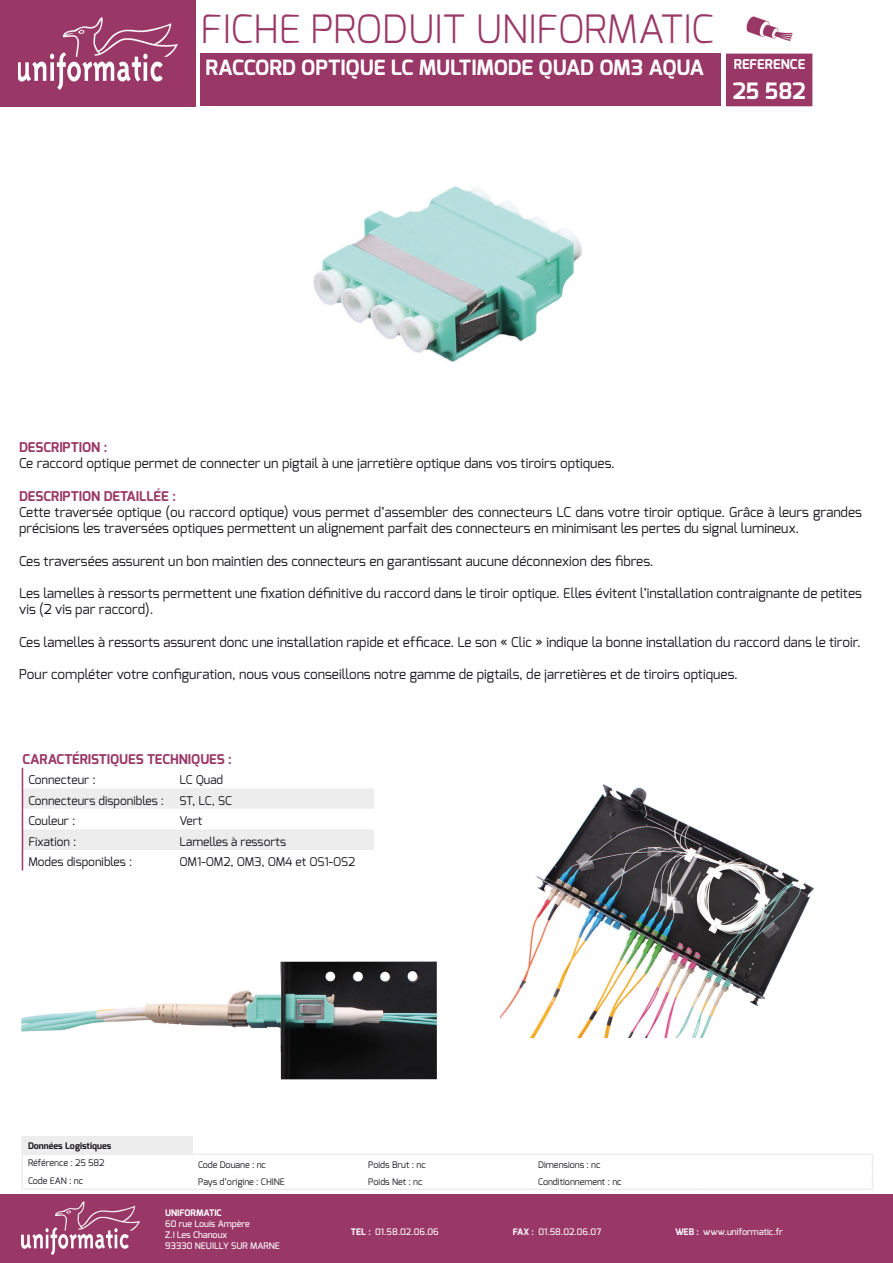
<style>
.page{position:relative;width:893px;height:1263px;background:#fff}
.page>*{position:absolute;margin:0;border:0;box-sizing:border-box;transform-origin:0 0}
.t1{font:300 39px "Exo";color:#993867}
.t2{font:700 22.5px "Exo";color:#fff}
.t3{font:700 21px "Exo";color:#fff}
.t4{font:13.5px/16.2px "Exo";color:#1a171c}
.t5{font:700 13.5px "Exo";color:#993867}
.t6{font:700 13.5px "Exo";color:#fff}
.t7{font:12px "Exo";color:#1a171c}
.t8{font:9px "Exo";color:#1a171c}
.t9{font:500 9px/10.8px "Exo";color:#fff}
.t10{font:700 9px "Exo";color:#1a171c}
.t11{font:700 9px "Exo";color:#fff}
.s1{font-weight:700}
</style>
<div class="page">
<div style="left:0;top:1195px;width:893px;height:68px;background:#993867"></div>
<div style="left:200px;top:54px;width:521px;height:52px;background:#993867"></div>
<img style="left:21px;top:1201px;width:118px;height:53px">
<svg style="left:22px;top:768px;width:352px;height:102px"></svg>
<div style="left:0;top:0;width:196px;height:106px;background:#993867"></div>
<img style="left:18px;top:17px;width:160px;height:73px">
<hr style="left:21px;top:1188px;width:171px;height:2px;background:#ededee">
<hr style="left:192px;top:1188px;width:170px;height:2px;background:#ededee">
<hr style="left:362px;top:1188px;width:170px;height:2px;background:#ededee">
<hr style="left:532px;top:1188px;width:170px;height:2px;background:#ededee">
<hr style="left:702px;top:1188px;width:171px;height:2px;background:#ededee">
<hr style="left:21px;top:1136px;width:172px;height:1px;background:#ededee">
<svg style="left:21px;top:1137px;width:852px;height:52px"></svg>
<hr style="left:21px;top:1153px;width:171px;height:2px;background:#ededee">
<div style="left:726px;top:54px;width:86px;height:52px;background:#993867"></div>
<img style="left:746px;top:16px;width:47px;height:25px">
<img style="left:501px;top:784px;width:313px;height:254px">
<img style="left:313px;top:186px;width:269px;height:176px">
<img style="left:21px;top:961px;width:416px;height:118px">
<h1 class="t1" style="left:200px;top:3px;width:515px">FICHE PRODUIT UNIFORMATIC</h1>
<h3 class="t3" style="left:206px;top:54px;width:500px">RACCORD OPTIQUE LC MULTIMODE QUAD OM3 AQUA</h3>
<p class="t6" style="left:734px;top:56px;width:73px">REFERENCE</p>
<h2 class="t2" style="left:733px;top:77px;width:74px">25 582</h2>
<p class="t5" style="left:19px;top:439px;width:90px">DESCRIPTION :</p>
<p class="t4" style="left:19px;top:455px;width:597px">Ce raccord optique permet de connecter un pigtail à une jarretière optique dans vos tiroirs optiques.</p>
<p class="t5" style="left:19px;top:487px;width:158px">DESCRIPTION DETAILLÉE :</p>
<p class="t4" style="left:19px;top:504px;width:844px">Cette traversée optique (ou raccord optique) vous permet d’assembler des connecteurs LC dans votre tiroir optique. Grâce à leurs grandes précisions les traversées optiques permettent un alignement parfait des connecteurs en minimisant les pertes du signal lumineux.</p>
<p class="t4" style="left:19px;top:553px;width:636px">Ces traversées assurent un bon maintien des connecteurs en garantissant aucune déconnexion des fibres.</p>
<p class="t4" style="left:19px;top:585px;width:844px">Les lamelles à ressorts permettent une fixation définitive du raccord dans le tiroir optique. Elles évitent l’installation contraignante de petites vis (2 vis par raccord).</p>
<p class="t4" style="left:19px;top:634px;width:843px">Ces lamelles à ressorts assurent donc une installation rapide et efficace. Le son « Clic » indique la bonne installation du raccord dans le tiroir.</p>
<p class="t4" style="left:19px;top:666px;width:720px">Pour compléter votre configuration, nous vous conseillons notre gamme de pigtails, de jarretières et de tiroirs optiques.</p>
<p class="t5" style="left:22px;top:750px;width:211px">CARACTÉRISTIQUES TECHNIQUES :</p>
<p class="t7" style="left:28px;top:772px;width:69px">Connecteur :</p>
<p class="t7" style="left:180px;top:772px;width:45px">LC Quad</p>
<p class="t7" style="left:28px;top:792px;width:137px">Connecteurs disponibles :</p>
<p class="t7" style="left:180px;top:792px;width:54px">ST, LC, SC</p>
<p class="t7" style="left:28px;top:813px;width:48px">Couleur :</p>
<p class="t7" style="left:180px;top:813px;width:24px">Vert</p>
<p class="t7" style="left:28px;top:834px;width:49px">Fixation :</p>
<p class="t7" style="left:180px;top:834px;width:108px">Lamelles à ressorts</p>
<p class="t7" style="left:28px;top:854px;width:105px">Modes disponibles :</p>
<p class="t7" style="left:180px;top:854px;width:177px">OM1-OM2, OM3, OM4 et OS1-OS2</p>
<p class="t10" style="left:28px;top:1140px;width:85px">Données Logistiques</p>
<p class="t8" style="left:28px;top:1157px;width:78px">Référence : 25 582</p>
<p class="t8" style="left:198px;top:1158px;width:69px">Code Douane : nc</p>
<p class="t8" style="left:368px;top:1158px;width:59px">Poids Brut : nc</p>
<p class="t8" style="left:538px;top:1158px;width:64px">Dimensions : nc</p>
<p class="t8" style="left:28px;top:1175px;width:57px">Code EAN : nc</p>
<p class="t8" style="left:198px;top:1176px;width:88px">Pays d’origine : CHINE</p>
<p class="t8" style="left:368px;top:1176px;width:56px">Poids Net : nc</p>
<p class="t8" style="left:538px;top:1176px;width:85px">Conditionnement : nc</p>
<p class="t11" style="left:165px;top:1207px;width:58px">UNIFORMATIC</p>
<p class="t9" style="left:165px;top:1218px;width:116px">60 rue Louis Ampère<br>Z.I Les Chanoux<br>93330 NEUILLY SUR MARNE</p>
<p class="t9" style="left:351px;top:1226px;width:89px"><span class="s1">TEL :</span> 01.58.02.06.06</p>
<p class="t9" style="left:513px;top:1226px;width:90px"><span class="s1">FAX :</span> 01.58.02.06.07</p>
<p class="t9" style="left:675px;top:1226px;width:109px"><span class="s1">WEB :</span> www.uniformatic.fr</p>
</div>
